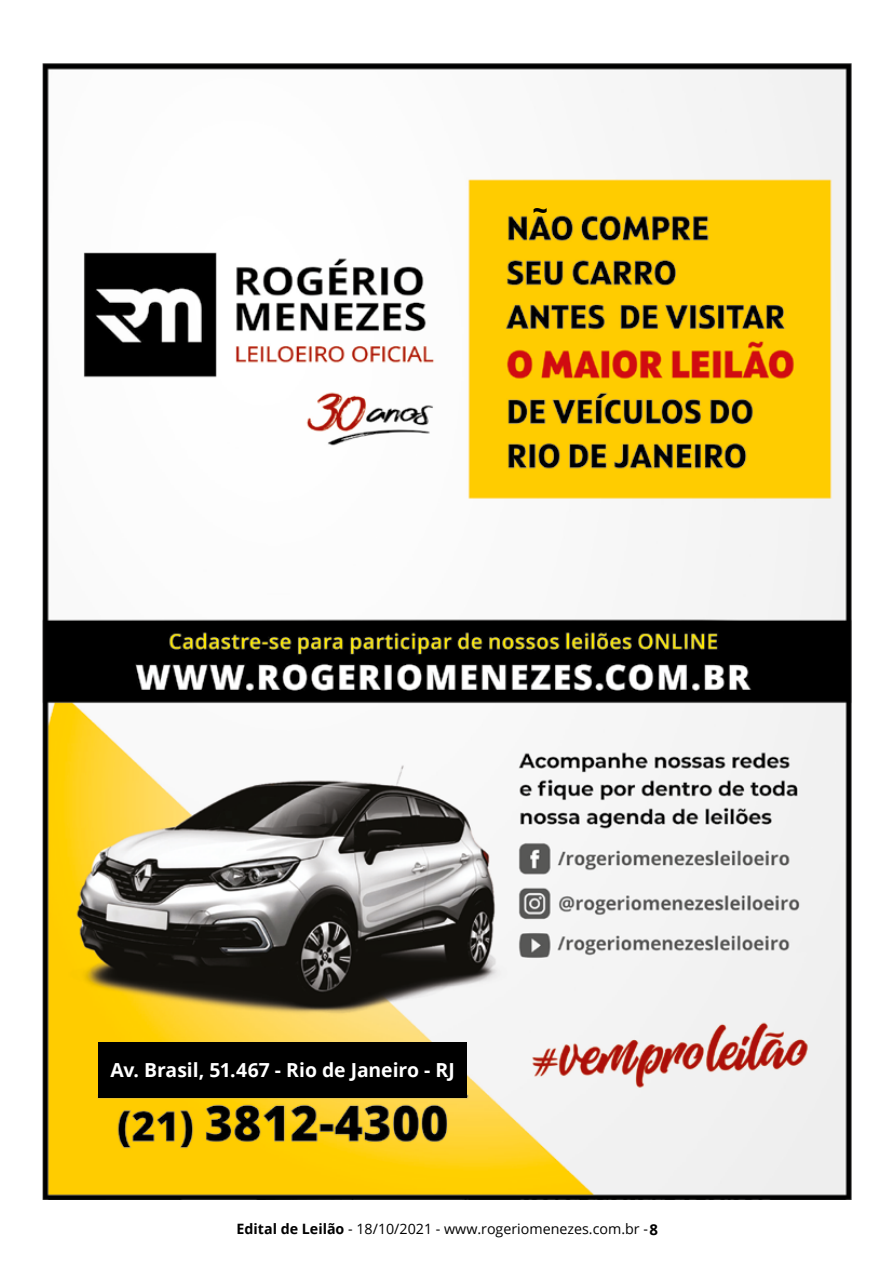
<style>
.page{position:relative;width:893px;height:1263px;background:#fff}
.page>*{position:absolute;margin:0;border:0;box-sizing:border-box;transform-origin:0 0}
.t1{font:800 26.4px "Open Sans";color:#000}
.t2{font:700 19.35px "Open Sans";letter-spacing:-.005em;color:#fff}
.t3{font:14.25px "Open Sans";color:#000}
.s1{font-weight:700}
.s2{font-weight:700;font-size:15px}
</style>
<div class="page">
<img style="left:43px;top:64px;width:809px;height:1135px">
<div style="left:98px;top:1042px;width:369px;height:55px;background:#000"></div>
<h1 class="t1" style="left:533px;top:190px;width:16px">~</h1>
<h2 class="t2" style="left:110px;top:1056px;width:346px">Av. Brasil, 51.467 - Rio de Janeiro - RJ</h2>
<p class="t3" style="left:237px;top:1219px;width:423px"><span class="s1">Edital de Leilão</span> - 18/10/2021 - www.rogeriomenezes.com.br - <span class="s2">8</span></p>
</div>
